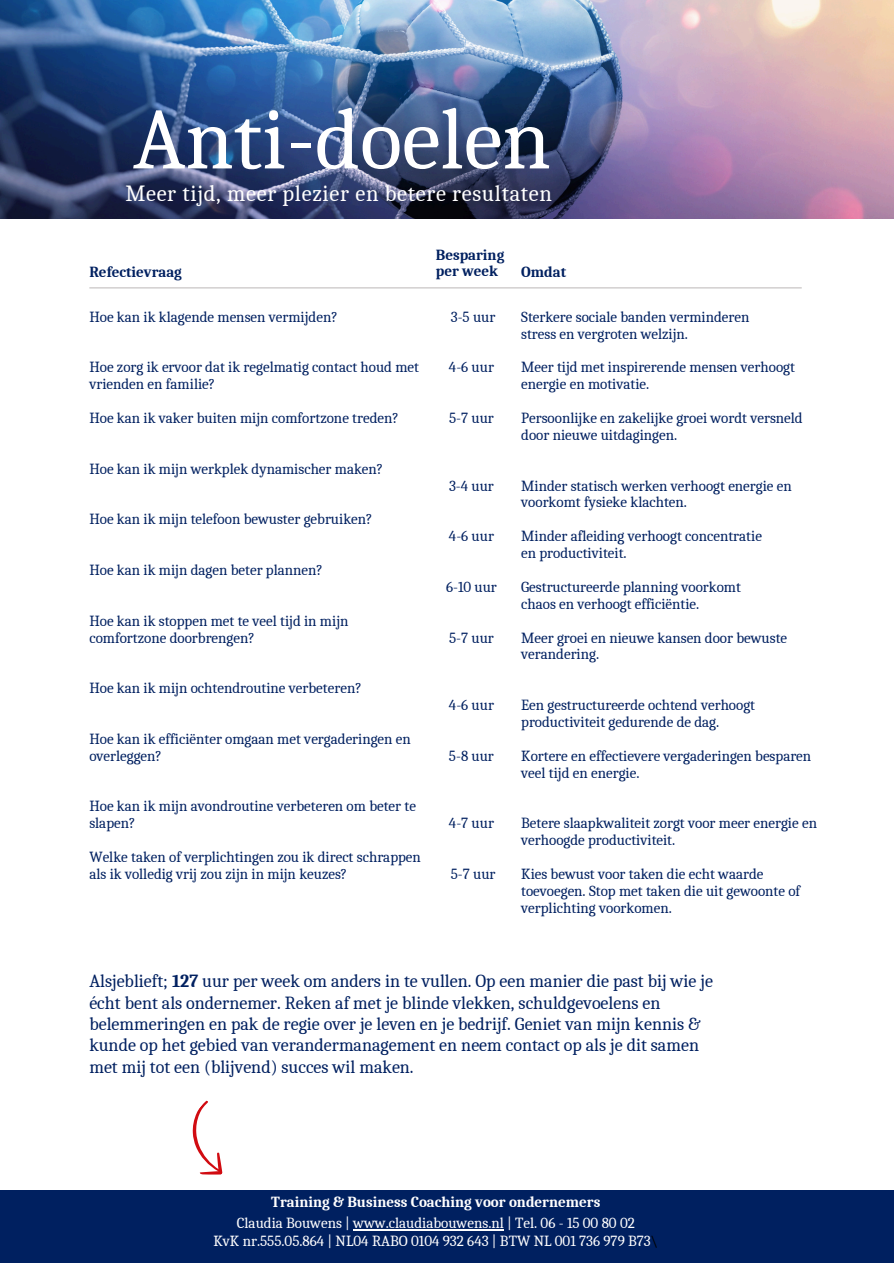
<style>
.page{position:relative;width:894px;height:1264px;background:#fff}
.page>*{position:absolute;margin:0;border:0;box-sizing:border-box;transform-origin:0 0}
.t1{font:87px "Caladea";color:#fff}
.t2{font:22.5px "Caladea";letter-spacing:.03em;color:#fff}
.t3{font:18px/21.3px "Caladea";color:#002060}
.t4{font:15px/16.8px "Caladea";color:#002060}
.t5{font:15px "Caladea";color:#fff}
.t6{font:700 15px "Caladea";color:#fff}
.t7{font:700 15px/16.8px "Caladea";color:#002060}
.s1{font-weight:700}
.s2{color:#000}
</style>
<div class="page">
<img style="left:0;top:0;width:893px;height:219px">
<hr style="left:89px;top:287px;width:712px;height:1px;background:#c3bfbf">
<div style="left:0;top:1190px;width:893px;height:73px;background:#002060"></div>
<svg style="left:192px;top:1100px;width:31px;height:75px"></svg>
<hr style="left:353px;top:1229px;width:150px;height:1px;background:#fff">
<p class="t1" style="left:133px;top:90px;width:419px">Anti-doelen</p>
<h1 class="t2" style="left:125px;top:180px;width:428px">Meer tijd, meer plezier en betere resultaten</h1>
<p class="t7" style="left:89px;top:263px;width:94px">Refectievraag</p>
<h2 class="t4" style="left:89px;top:308px;width:250px">Hoe kan ik klagende mensen vermijden?</h2>
<h4 class="t4" style="left:89px;top:359px;width:331px">Hoe zorg ik ervoor dat ik regelmatig contact houd met vrienden en familie?</h4>
<h4 class="t4" style="left:89px;top:410px;width:311px">Hoe kan ik vaker buiten mijn comfortzone treden?</h4>
<h4 class="t4" style="left:89px;top:460px;width:295px">Hoe kan ik mijn werkplek dynamischer maken?</h4>
<p class="t4" style="left:89px;top:511px;width:284px">Hoe kan ik mijn telefoon bewuster gebruiken?</p>
<p class="t4" style="left:89px;top:561px;width:235px">Hoe kan ik mijn dagen beter plannen?</p>
<p class="t4" style="left:89px;top:612px;width:260px">Hoe kan ik stoppen met te veel tijd in mijn comfortzone doorbrengen?</p>
<p class="t4" style="left:89px;top:680px;width:274px">Hoe kan ik mijn ochtendroutine verbeteren?</p>
<p class="t4" style="left:89px;top:730px;width:323px">Hoe kan ik efficiënter omgaan met vergaderingen en overleggen?</p>
<p class="t4" style="left:89px;top:798px;width:328px">Hoe kan ik mijn avondroutine verbeteren om beter te slapen?</p>
<p class="t4" style="left:89px;top:848px;width:333px">Welke taken of verplichtingen zou ik direct schrappen als ik volledig vrij zou zijn in mijn keuzes?</p>
<p class="t7" style="left:435px;top:246px;width:70px">Besparing per week</p>
<p class="t4" style="left:450px;top:308px;width:46px">3-5 uur</p>
<p class="t4" style="left:449px;top:359px;width:46px">4-6 uur</p>
<p class="t4" style="left:449px;top:410px;width:46px">5-7 uur</p>
<p class="t4" style="left:449px;top:477px;width:46px">3-4 uur</p>
<p class="t4" style="left:449px;top:528px;width:46px">4-6 uur</p>
<p class="t4" style="left:446px;top:578px;width:52px">6-10 uur</p>
<p class="t4" style="left:449px;top:629px;width:46px">5-7 uur</p>
<p class="t4" style="left:449px;top:696px;width:46px">4-6 uur</p>
<p class="t4" style="left:449px;top:747px;width:46px">5-8 uur</p>
<p class="t4" style="left:449px;top:815px;width:46px">4-7 uur</p>
<p class="t4" style="left:450px;top:865px;width:46px">5-7 uur</p>
<p class="t7" style="left:521px;top:263px;width:46px">Omdat</p>
<p class="t4" style="left:521px;top:308px;width:230px">Sterkere sociale banden verminderen</p>
<p class="t4" style="left:521px;top:325px;width:168px">stress en vergroten welzijn.</p>
<p class="t4" style="left:521px;top:359px;width:275px">Meer tijd met inspirerende mensen verhoogt energie en motivatie.</p>
<p class="t4" style="left:521px;top:410px;width:283px">Persoonlijke en zakelijke groei wordt versneld door nieuwe uitdagingen.</p>
<p class="t4" style="left:521px;top:477px;width:272px">Minder statisch werken verhoogt energie en voorkomt fysieke klachten.</p>
<p class="t4" style="left:521px;top:528px;width:242px">Minder afleiding verhoogt concentratie</p>
<p class="t4" style="left:521px;top:545px;width:107px">en productiviteit.</p>
<p class="t4" style="left:521px;top:578px;width:221px">Gestructureerde planning voorkomt</p>
<p class="t4" style="left:521px;top:595px;width:179px">chaos en verhoogt efficiëntie.</p>
<p class="t4" style="left:521px;top:629px;width:267px">Meer groei en nieuwe kansen door bewuste verandering.</p>
<p class="t4" style="left:521px;top:696px;width:235px">Een gestructureerde ochtend verhoogt productiviteit gedurende de dag.</p>
<p class="t4" style="left:521px;top:747px;width:291px">Kortere en effectievere vergaderingen besparen veel tijd en energie.</p>
<p class="t4" style="left:521px;top:815px;width:297px">Betere slaapkwaliteit zorgt voor meer energie en verhoogde productiviteit.</p>
<p class="t4" style="left:521px;top:865px;width:280px">Kies bewust voor taken die echt waarde toevoegen. Stop met taken die uit gewoonte of verplichting voorkomen.</p>
<p class="t3" style="left:89px;top:970px;width:625px">Alsjeblieft; <span class="s1">127</span> uur per week om anders in te vullen. Op een manier die past bij wie je écht bent als ondernemer. Reken af met je blinde vlekken, schuldgevoelens en belemmeringen en pak de regie over je leven en je bedrijf. Geniet van mijn kennis &amp; kunde op het gebied van verandermanagement en neem contact op als je dit samen met mij tot een (blijvend) succes wil maken.</p>
<p class="t6" style="left:271px;top:1193px;width:330px">Training &amp; Business Coaching voor ondernemers</p>
<p class="t5" style="left:237px;top:1214px;width:399px">Claudia Bouwens | www.claudiabouwens.nl | Tel. 06 - 15 00 80 02</p>
<h3 class="t5" style="left:213px;top:1232px;width:446px">KvK nr.555.05.864 | NL04 RABO 0104 932 643 | BTW NL 001 736 979 B73<span class="s2">\</span></h3>
</div>
